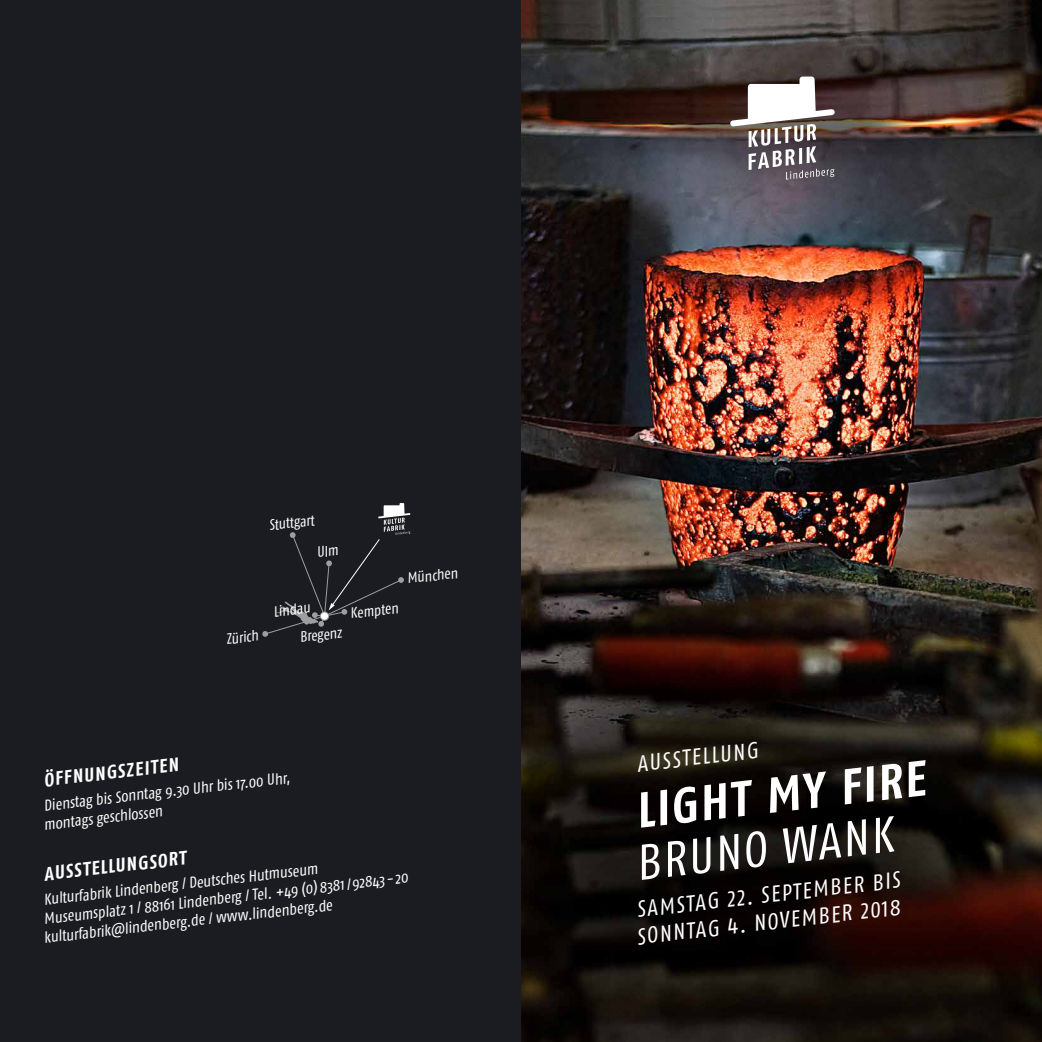
<style>
.page{position:relative;width:1042px;height:1042px;background:#fff}
.page>*{position:absolute;margin:0;border:0;box-sizing:border-box;transform-origin:0 0}
.t1{font:700 condensed 49.88px "Fago OT";color:#fff}
.t2{font:condensed 49.88px "Fago OT";color:#fff}
.t3{font:condensed 22.93px/26.9px "Fago OT";color:#fff}
.t4{font:700 condensed 19.25px "Fago OT";color:#fff}
.t5{font:condensed 15.75px/18.9px "Fago OT";color:#fff}
.t6{font:condensed 14.88px/32px "Fago OT";color:#fff}
</style>
<div class="page">
<div style="left:0;top:0;width:521px;height:1042px;background:#1a1c21"></div>
<img style="left:521px;top:0;width:521px;height:1042px">
<svg style="left:730px;top:77px;width:105px;height:103px"></svg>
<svg style="left:262px;top:503px;width:148px;height:134px"></svg>
<p class="t6" style="left:225px;top:623px;width:34px;rotate:-6deg">Zürich</p>
<p class="t6" style="left:312px;top:504px;width:23px;text-indent:-44px;rotate:-6deg">Stuttgart<br>Ulm</p>
<p class="t6" style="left:295px;top:595px;width:44px;line-height:28px;text-indent:-23px;rotate:-6deg">Lindau<br>Bregenz</p>
<p class="t6" style="left:348px;top:597px;width:50px;rotate:-6deg">Kempten</p>
<p class="t6" style="left:405px;top:562px;width:52px;rotate:-6deg">München</p>
<p class="t4" style="left:43px;top:768px;width:137px;rotate:-6deg">ÖFFNUNGSZEITEN</p>
<p class="t5" style="left:41px;top:795px;width:251px;line-height:19.4px;rotate:-6deg">Dienstag bis Sonntag 9.30 Uhr bis 17.00 Uhr, montags geschlossen</p>
<p class="t4" style="left:43px;top:862px;width:144px;rotate:-6deg">AUSSTELLUNGSORT</p>
<p class="t5" style="left:39px;top:889px;width:370px;rotate:-6deg">Kulturfabrik Lindenberg / Deutsches Hutmuseum<br>Museumsplatz 1 / 88161 Lindenberg / Tel. +49 (0) 8381 /92843-20 kulturfabrik@lindenberg.de / www.lindenberg.de</p>
<h2 class="t3" style="left:635px;top:751px;width:124px;rotate:-7deg">AUSSTELLUNG</h2>
<h1 class="t1" style="left:632px;top:782px;width:292px;rotate:-7deg">LIGHT MY FIRE</h1>
<h1 class="t2" style="left:632px;top:834px;width:260px;rotate:-7deg">BRUNO WANK</h1>
<h2 class="t3" style="left:632px;top:897px;width:270px;rotate:-7deg">SAMSTAG 22. SEPTEMBER BIS<br>SONNTAG 4. NOVEMBER 2018</h2>
</div>
